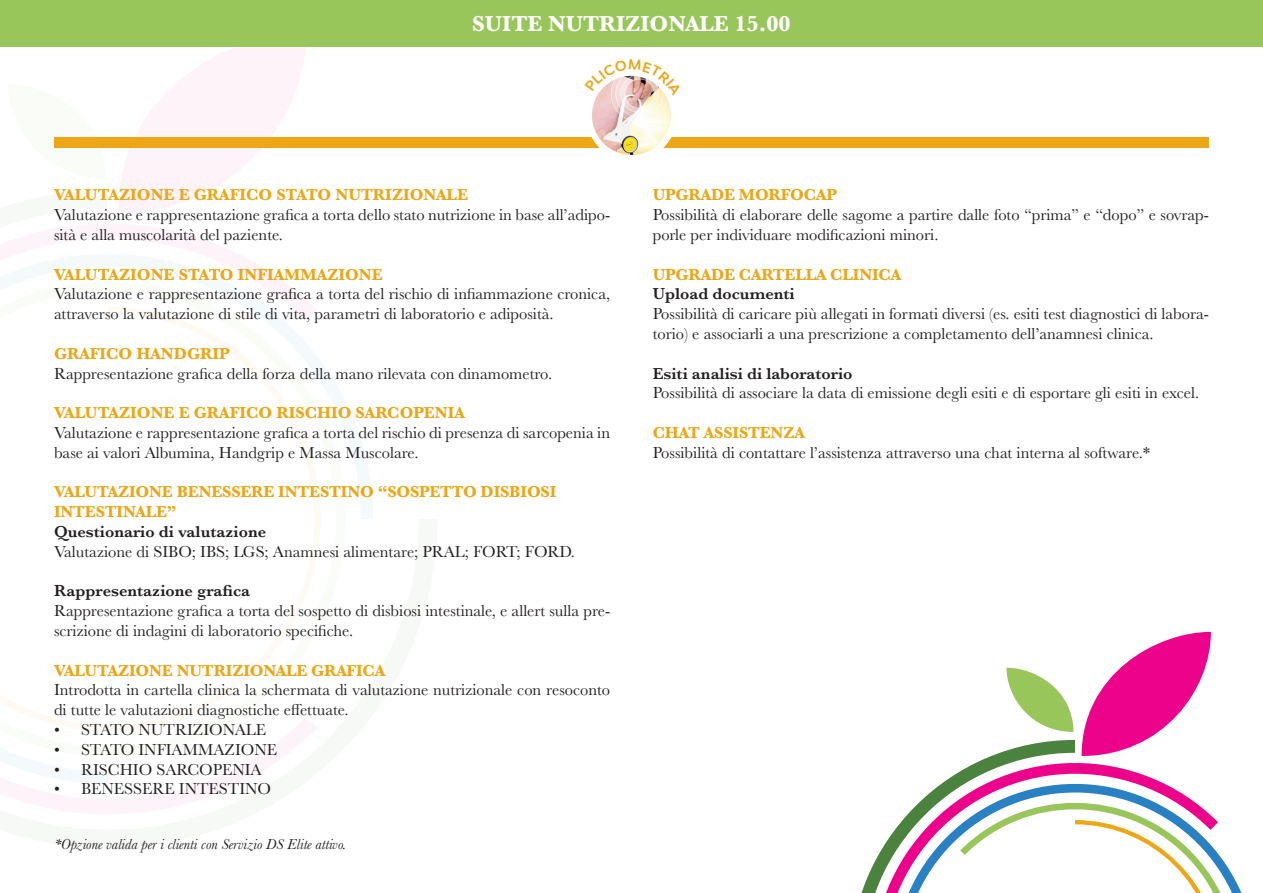
<style>
.page{position:relative;width:1263px;height:893px;background:#fff}
.page>*{position:absolute;margin:0;border:0;box-sizing:border-box;transform-origin:0 0}
.t1{font:700 22.5px "Baskerville";color:#fff}
.t2{font:16.5px/19.8px "Baskerville";color:#231f20}
.t3{font:700 16.5px "Baskerville";letter-spacing:-.01em;color:#eda615}
.t4{font:600 16.5px "Baskerville";color:#231f20}
.t5{font:italic 15px "Baskerville";color:#231f20}
</style>
<div class="page">
<svg style="left:0;top:224px;width:224px;height:590px"></svg>
<svg style="left:0;top:248px;width:256px;height:542px"></svg>
<svg style="left:0;top:250px;width:373px;height:524px"></svg>
<svg style="left:0;top:304px;width:324px;height:430px"></svg>
<svg style="left:118px;top:47px;width:188px;height:166px"></svg>
<svg style="left:1012px;top:739px;width:63px;height:10px"></svg>
<svg style="left:861px;top:749px;width:295px;height:144px"></svg>
<svg style="left:889px;top:780px;width:353px;height:113px"></svg>
<svg style="left:1006px;top:668px;width:67px;height:64px"></svg>
<svg style="left:1081px;top:632px;width:130px;height:124px"></svg>
<div style="left:54px;top:137px;width:1155px;height:11px;background:#eda615"></div>
<img style="left:589px;top:73px;width:85px;height:85px;border-radius:43px">
<div style="left:586px;top:70px;width:91px;height:91px;border:6px solid #fff;border-radius:50%"></div>
<div style="left:0;top:0;width:1263px;height:47px;background:#99c65b"></div>
<svg style="left:591px;top:70px;width:81px;height:26px"></svg>
<p class="t1" style="left:472px;top:8px;width:320px">SUITE NUTRIZIONALE 15.00</p>
<p class="t3" style="left:54px;top:183px;width:415px">VALUTAZIONE E GRAFICO STATO NUTRIZIONALE</p>
<p class="t2" style="left:54px;top:205px;width:558px">Valutazione e rappresentazione grafica a torta dello stato nutrizione in base all’adipo&shy;sità e alla muscolarità del paziente.</p>
<p class="t3" style="left:54px;top:263px;width:330px">VALUTAZIONE STATO INFIAMMAZIONE</p>
<p class="t2" style="left:54px;top:284px;width:558px">Valutazione e rappresentazione grafica a torta del rischio di infiammazione cronica, attraverso la valutazione di stile di vita, parametri di laboratorio e adiposità.</p>
<p class="t3" style="left:54px;top:342px;width:177px">GRAFICO HANDGRIP</p>
<p class="t2" style="left:54px;top:364px;width:500px">Rappresentazione grafica della forza della mano rilevata con dinamometro.</p>
<p class="t3" style="left:54px;top:401px;width:412px">VALUTAZIONE E GRAFICO RISCHIO SARCOPENIA</p>
<p class="t2" style="left:54px;top:423px;width:558px">Valutazione e rappresentazione grafica a torta del rischio di presenza di sarcopenia in base ai valori Albumina, Handgrip e Massa Muscolare.</p>
<p class="t3" style="left:54px;top:480px;width:504px">VALUTAZIONE BENESSERE INTESTINO “SOSPETTO DISBIOSI</p>
<p class="t3" style="left:54px;top:500px;width:124px">INTESTINALE”</p>
<p class="t4" style="left:54px;top:520px;width:214px">Questionario di valutazione</p>
<p class="t2" style="left:54px;top:542px;width:523px">Valutazione di SIBO; IBS; LGS; Anamnesi alimentare; PRAL; FORT; FORD.</p>
<p class="t4" style="left:54px;top:579px;width:198px">Rappresentazione grafica</p>
<p class="t2" style="left:54px;top:601px;width:558px">Rappresentazione grafica a torta del sospetto di disbiosi intestinale, e allert sulla pre&shy;scrizione di indagini di laboratorio specifiche.</p>
<p class="t3" style="left:54px;top:659px;width:333px">VALUTAZIONE NUTRIZIONALE GRAFICA</p>
<p class="t2" style="left:54px;top:680px;width:558px">Introdotta in cartella clinica la schermata di valutazione nutrizionale con resoconto di tutte le valutazioni diagnostiche effettuate.</p>
<p class="t2" style="left:54px;top:720px;width:214px">• STATO NUTRIZIONALE</p>
<p class="t2" style="left:54px;top:740px;width:225px">• STATO INFIAMMAZIONE</p>
<p class="t2" style="left:54px;top:760px;width:209px">• RISCHIO SARCOPENIA</p>
<p class="t2" style="left:54px;top:779px;width:219px">• BENESSERE INTESTINO</p>
<p class="t5" style="left:54px;top:834px;width:294px">*Opzione valida per i clienti con Servizio DS Elite attivo.</p>
<p class="t3" style="left:653px;top:183px;width:186px">UPGRADE MORFOCAP</p>
<p class="t2" style="left:653px;top:205px;width:558px">Possibilità di elaborare delle sagome a partire dalle foto “prima” e “dopo” e sovrap&shy;porle per individuare modificazioni minori.</p>
<p class="t3" style="left:653px;top:263px;width:250px">UPGRADE CARTELLA CLINICA</p>
<p class="t4" style="left:653px;top:282px;width:144px">Upload documenti</p>
<p class="t2" style="left:653px;top:304px;width:558px">Possibilità di caricare più allegati in formati diversi (es. esiti test diagnostici di labora&shy;torio) e associarli a una prescrizione a completamento dell’anamnesi clinica.</p>
<p class="t4" style="left:653px;top:362px;width:201px">Esiti analisi di laboratorio</p>
<p class="t2" style="left:653px;top:383px;width:548px">Possibilità di associare la data di emissione degli esiti e di esportare gli esiti in excel.</p>
<p class="t3" style="left:653px;top:421px;width:154px">CHAT ASSISTENZA</p>
<p class="t2" style="left:653px;top:443px;width:499px">Possibilità di contattare l’assistenza attraverso una chat interna al software.*</p>
</div>
